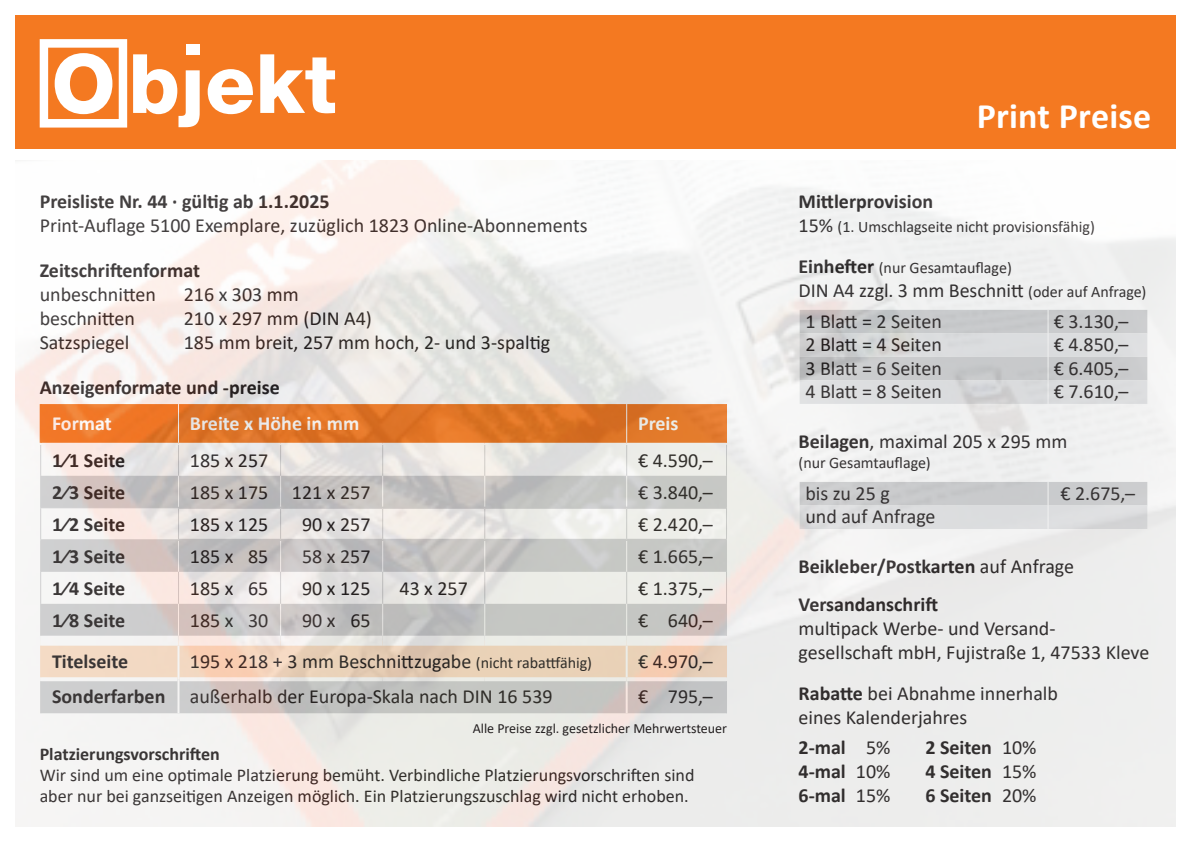
<style>
.page{position:relative;width:1191px;height:842px;background:#fff}
.page>*{position:absolute;margin:0;border:0;box-sizing:border-box;transform-origin:0 0}
.Headline_groß{font:700 36px "Calibri";letter-spacing:.005em;color:#fff}
.t1{font:20px/24px "Calibri";color:#231f20}
.t2{font:700 20px "Calibri";color:#231f20}
.t3{font:700 20px "Calibri";color:#fff}
.t4{font:18px/21px "Calibri";color:#231f20}
.t5{font:700 18px "Calibri";color:#231f20}
.t6{font:16px "Calibri";color:#231f20}
.t7{font:14px "Calibri";color:#231f20}
.s1{font-size:16px}
.s2{font-size:20px}
.s3{font-weight:700;font-size:20px}
.s4{font-weight:700}
.s5{font-weight:400}
</style>
<div class="page">
<div style="left:15px;top:15px;width:1160px;height:134px;background:#f47921"></div>
<svg style="left:40px;top:39px;width:87px;height:89px"></svg>
<svg style="left:133px;top:54px;width:67px;height:73px"></svg>
<svg style="left:208px;top:69px;width:45px;height:45px"></svg>
<svg style="left:260px;top:54px;width:75px;height:59px"></svg>
<div style="left:185px;top:45px;width:14px;height:10px;background:#fff"></div>
<img style="left:15px;top:160px;width:1160px;height:666px">
<p class="t2" style="left:40px;top:187px;width:291px">Preisliste Nr. 44 · gültig ab 1.1.2025</p>
<p class="t1" style="left:40px;top:213px;width:549px">Print-Auflage 5100 Exemplare, zuzüglich 1823 Online-Abonnements</p>
<p class="t2" style="left:40px;top:256px;width:162px">Zeitschriftenformat</p>
<p class="t1" style="left:40px;top:282px;width:118px">unbeschnitten</p>
<p class="t1" style="left:184px;top:282px;width:117px">216 x 303 mm</p>
<p class="t1" style="left:40px;top:306px;width:97px">beschnitten</p>
<p class="t1" style="left:184px;top:306px;width:190px">210 x 297 mm (DIN A4)</p>
<p class="t1" style="left:40px;top:330px;width:91px">Satzspiegel</p>
<p class="t1" style="left:184px;top:330px;width:368px">185 mm breit, 257 mm hoch, 2- und 3-spaltig</p>
<p class="t2" style="left:40px;top:374px;width:241px">Anzeigenformate und -preise</p>
<p class="t3" style="left:52px;top:410px;width:61px">Format</p>
<p class="t3" style="left:190px;top:410px;width:171px">Breite x Höhe in mm</p>
<p class="t3" style="left:638px;top:410px;width:42px">Preis</p>
<p class="t2" style="left:52px;top:446px;width:75px">1⁄1 Seite</p>
<p class="t1" style="left:190px;top:448px;width:80px">185 x 257</p>
<p class="t1" style="left:638px;top:448px;width:76px">€ 4.590,–</p>
<p class="t2" style="left:52px;top:478px;width:75px">2⁄3 Seite</p>
<p class="t1" style="left:190px;top:480px;width:80px">185 x 175</p>
<p class="t1" style="left:292px;top:480px;width:80px">121 x 257</p>
<p class="t1" style="left:638px;top:480px;width:76px">€ 3.840,–</p>
<p class="t2" style="left:52px;top:510px;width:75px">1⁄2 Seite</p>
<p class="t1" style="left:190px;top:512px;width:80px">185 x 125</p>
<p class="t1" style="left:302px;top:512px;width:70px">90 x 257</p>
<p class="t1" style="left:638px;top:512px;width:76px">€ 2.420,–</p>
<p class="t2" style="left:52px;top:542px;width:75px">1⁄3 Seite</p>
<p class="t1" style="left:190px;top:544px;width:80px">185 x 85</p>
<p class="t1" style="left:302px;top:544px;width:70px">58 x 257</p>
<p class="t1" style="left:638px;top:544px;width:76px">€ 1.665,–</p>
<p class="t2" style="left:52px;top:574px;width:75px">1⁄4 Seite</p>
<p class="t1" style="left:190px;top:576px;width:80px">185 x 65</p>
<p class="t1" style="left:302px;top:576px;width:70px">90 x 125</p>
<p class="t1" style="left:399px;top:576px;width:70px">43 x 257</p>
<p class="t1" style="left:638px;top:576px;width:76px">€ 1.375,–</p>
<p class="t2" style="left:52px;top:606px;width:75px">1⁄8 Seite</p>
<p class="t1" style="left:190px;top:608px;width:80px">185 x 30</p>
<p class="t1" style="left:302px;top:608px;width:70px">90 x 65</p>
<p class="t1" style="left:638px;top:608px;width:76px">€ 640,–</p>
<p class="t2" style="left:52px;top:647px;width:78px">Titelseite</p>
<p class="t1" style="left:190px;top:649px;width:404px">195 x 218 + 3 mm Beschnittzugabe <span class="s1">(nicht rabattfähig)</span></p>
<p class="t1" style="left:638px;top:649px;width:76px">€ 4.970,–</p>
<p class="t2" style="left:52px;top:682px;width:115px">Sonderfarben</p>
<p class="t1" style="left:190px;top:684px;width:364px">außerhalb der Europa-Skala nach DIN 16 539</p>
<p class="t1" style="left:638px;top:684px;width:76px">€ 795,–</p>
<p class="t7" style="left:473px;top:718px;width:256px">Alle Preise zzgl. gesetzlicher Mehrwertsteuer</p>
<p class="t5" style="left:40px;top:741px;width:182px">Platzierungsvorschriften</p>
<p class="t4" style="left:40px;top:764px;width:656px">Wir sind um eine optimale Platzierung bemüht. Verbindliche Platzierungsvorschriften sind aber nur bei ganzseitigen Anzeigen möglich. Ein Platzierungszuschlag wird nicht erhoben.</p>
<p class="Headline_groß" style="left:977px;top:90px;width:176px">Print Preise</p>
<p class="t2" style="left:798px;top:187px;width:136px">Mittlerprovision</p>
<p class="t6" style="left:798px;top:215px;width:298px"><span class="s2">15%</span> (1. Umschlagseite nicht provisionsfähig)</p>
<p class="t6" style="left:798px;top:256px;width:215px"><span class="s3">Einhefter</span> (nur Gesamtauflage)</p>
<p class="t1" style="left:798px;top:278px;width:349px">DIN A4 zzgl. 3 mm Beschnitt <span class="s1">(oder auf Anfrage)</span></p>
<p class="t1" style="left:805px;top:309px;width:138px">1 Blatt = 2 Seiten</p>
<p class="t1" style="left:1053px;top:309px;width:76px">€ 3.130,–</p>
<p class="t1" style="left:805px;top:332px;width:138px">2 Blatt = 4 Seiten</p>
<p class="t1" style="left:1053px;top:332px;width:76px">€ 4.850,–</p>
<p class="t1" style="left:805px;top:356px;width:138px">3 Blatt = 6 Seiten</p>
<p class="t1" style="left:1053px;top:356px;width:76px">€ 6.405,–</p>
<p class="t1" style="left:805px;top:379px;width:138px">4 Blatt = 8 Seiten</p>
<p class="t1" style="left:1053px;top:379px;width:76px">€ 7.610,–</p>
<p class="t1" style="left:798px;top:429px;width:270px"><span class="s4">Beilagen</span>, maximal 205 x 295 mm</p>
<p class="t6" style="left:798px;top:452px;width:134px">(nur Gesamtauflage)</p>
<p class="t1" style="left:805px;top:481px;width:86px">bis zu 25 g</p>
<p class="t1" style="left:1060px;top:481px;width:76px">€ 2.675,–</p>
<p class="t1" style="left:805px;top:504px;width:132px">und auf Anfrage</p>
<p class="t2" style="left:798px;top:552px;width:277px">Beikleber/Postkarten <span class="s5">auf Anfrage</span></p>
<p class="t2" style="left:798px;top:590px;width:141px">Versandanschrift</p>
<p class="t1" style="left:798px;top:616px;width:352px">multipack Werbe- und Versand&shy;gesellschaft mbH, Fujistraße 1, 47533 Kleve</p>
<p class="t1" style="left:798px;top:681px;width:261px"><span class="s4">Rabatte</span> bei Abnahme innerhalb</p>
<p class="t1" style="left:798px;top:705px;width:170px">eines Kalenderjahres</p>
<p class="t2" style="left:798px;top:733px;width:94px">2-mal <span class="s5">5%</span></p>
<p class="t2" style="left:925px;top:733px;width:113px">2 Seiten <span class="s5">10%</span></p>
<p class="t2" style="left:798px;top:757px;width:94px">4-mal <span class="s5">10%</span></p>
<p class="t2" style="left:925px;top:757px;width:113px">4 Seiten <span class="s5">15%</span></p>
<p class="t2" style="left:798px;top:781px;width:94px">6-mal <span class="s5">15%</span></p>
<p class="t2" style="left:925px;top:781px;width:113px">6 Seiten <span class="s5">20%</span></p>
</div>
